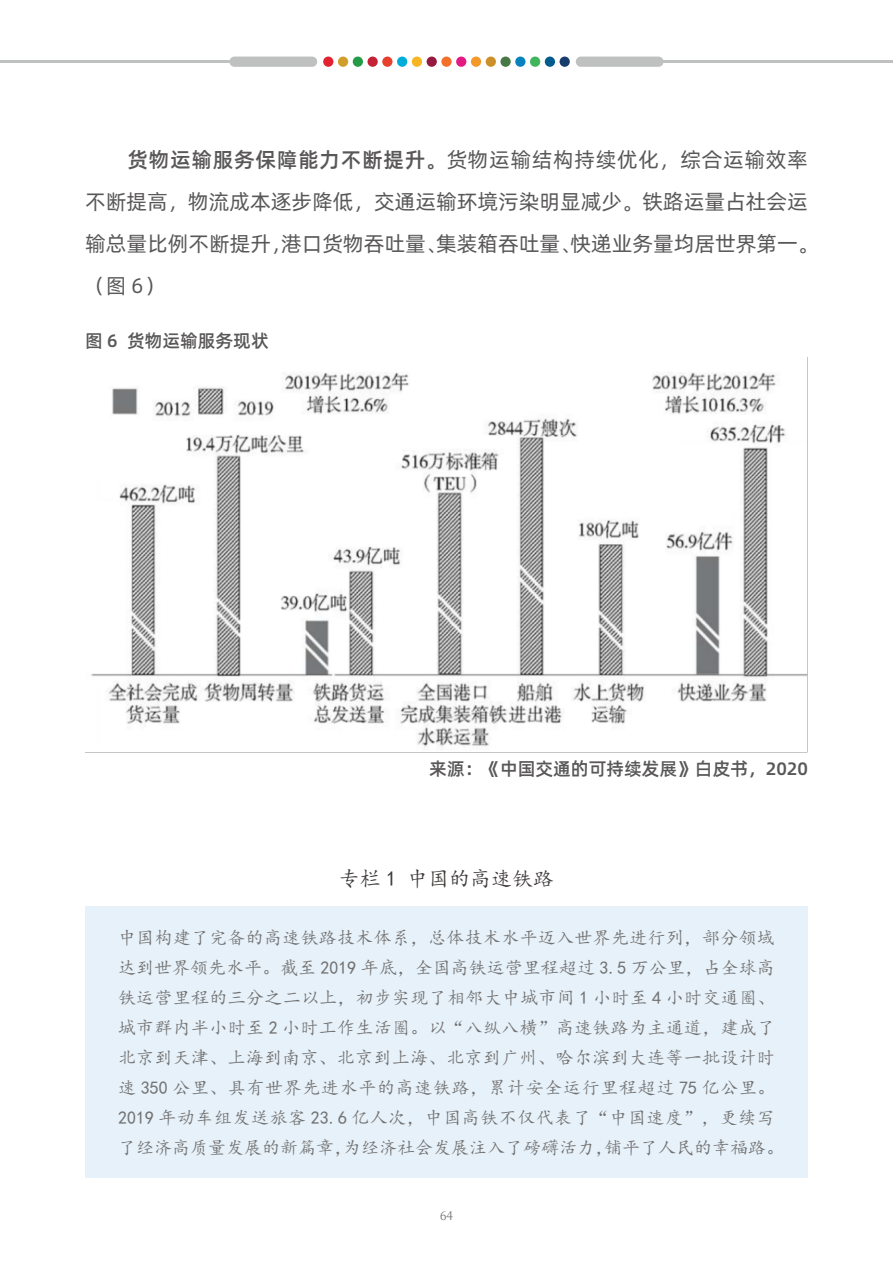
<style>
.page{position:relative;width:893px;height:1263px;background:#fff}
.page>*{position:absolute;margin:0;border:0;box-sizing:border-box;transform-origin:0 0}
.t1{font:21px/42px "Alibaba Pu Hui Ti";color:#595757}
.t2{font:21px "Kai Ti";color:#3e3a39}
.t3{font:18px/30px "Kai Ti";letter-spacing:.015em;color:#727171}
.t4{font:500 18px "Alibaba Pu Hui Ti";color:#595757}
.t5{font:12px "Source Han Serif SC";color:#727171}
.s1{font-weight:500}
</style>
<div class="page">
<div style="left:323px;top:57px;width:10px;height:10px;background:#e32130;border-radius:50%"></div>
<div style="left:412px;top:57px;width:10px;height:10px;background:#f7b524;border-radius:50%"></div>
<div style="left:367px;top:57px;width:11px;height:10px;background:#c42136;border-radius:50%"></div>
<div style="left:456px;top:57px;width:10px;height:10px;background:#e31a82;border-radius:50%"></div>
<div style="left:530px;top:57px;width:10px;height:10px;background:#40b55c;border-radius:50%"></div>
<div style="left:338px;top:57px;width:10px;height:10px;background:#cf9e2b;border-radius:50%"></div>
<div style="left:427px;top:57px;width:10px;height:10px;background:#961a40;border-radius:50%"></div>
<div style="left:500px;top:57px;width:11px;height:10px;background:#477845;border-radius:50%"></div>
<div style="left:382px;top:57px;width:10px;height:10px;background:#e8402e;border-radius:50%"></div>
<div style="left:471px;top:57px;width:10px;height:10px;background:#f29929;border-radius:50%"></div>
<div style="left:545px;top:57px;width:10px;height:10px;background:#005c8f;border-radius:50%"></div>
<div style="left:353px;top:57px;width:10px;height:10px;background:#249c47;border-radius:50%"></div>
<div style="left:441px;top:57px;width:11px;height:10px;background:#f2702b;border-radius:50%"></div>
<div style="left:515px;top:57px;width:10px;height:10px;background:#0882bf;border-radius:50%"></div>
<div style="left:397px;top:57px;width:10px;height:10px;background:#00add9;border-radius:50%"></div>
<div style="left:486px;top:57px;width:10px;height:10px;background:#cc8f29;border-radius:50%"></div>
<div style="left:560px;top:57px;width:10px;height:10px;background:#173d6b;border-radius:50%"></div>
<div style="left:229px;top:57px;width:88px;height:10px;background:#bfc0c0;border-radius:5px"></div>
<svg style="left:0;top:61px;width:229px;height:2px"></svg>
<div style="left:576px;top:57px;width:88px;height:10px;background:#bfc0c0;border-radius:5px"></div>
<svg style="left:664px;top:61px;width:229px;height:2px"></svg>
<div style="left:85px;top:906px;width:722px;height:272px;background:#e6f1f9"></div>
<img style="left:91px;top:357px;width:717px;height:395px">
<p class="t1" style="left:85px;top:137px;width:735px;text-indent:43px"><span class="s1">货物运输服务保障能力不断提升。</span>货物运输结构持续优化，综合运输效率不断提高，物流成本逐步降低，交通运输环境污染明显减少。铁路运量占社会运输总量比例不断提升，港口货物吞吐量、集装箱吞吐量、快递业务量均居世界第一。（图 6）</p>
<p class="t4" style="left:85px;top:327px;width:185px">图 6 货物运输服务现状</p>
<p class="t4" style="left:429px;top:755px;width:380px">来源：《中国交通的可持续发展》白皮书，2020</p>
<p class="t2" style="left:339px;top:868px;width:217px">专栏 1 中国的高速铁路</p>
<p class="t3" style="left:118px;top:922px;width:667px">中国构建了完备的高速铁路技术体系，总体技术水平迈入世界先进行列，部分领域达到世界领先水平。截至 2019 年底，全国高铁运营里程超过 3.5 万公里，占全球高铁运营里程的三分之二以上，初步实现了相邻大中城市间 1 小时至 4 小时交通圈、城市群内半小时至 2 小时工作生活圈。以“八纵八横”高速铁路为主通道，建成了北京到天津、上海到南京、北京到上海、北京到广州、哈尔滨到大连等一批设计时速 350 公里、具有世界先进水平的高速铁路，累计安全运行里程超过 75 亿公里。2019 年动车组发送旅客 23.6 亿人次，中国高铁不仅代表了“中国速度”，更续写了经济高质量发展的新篇章，为经济社会发展注入了磅礴活力，铺平了人民的幸福路。</p>
<p class="t5" style="left:440px;top:1209px;width:14px">64</p>
</div>
